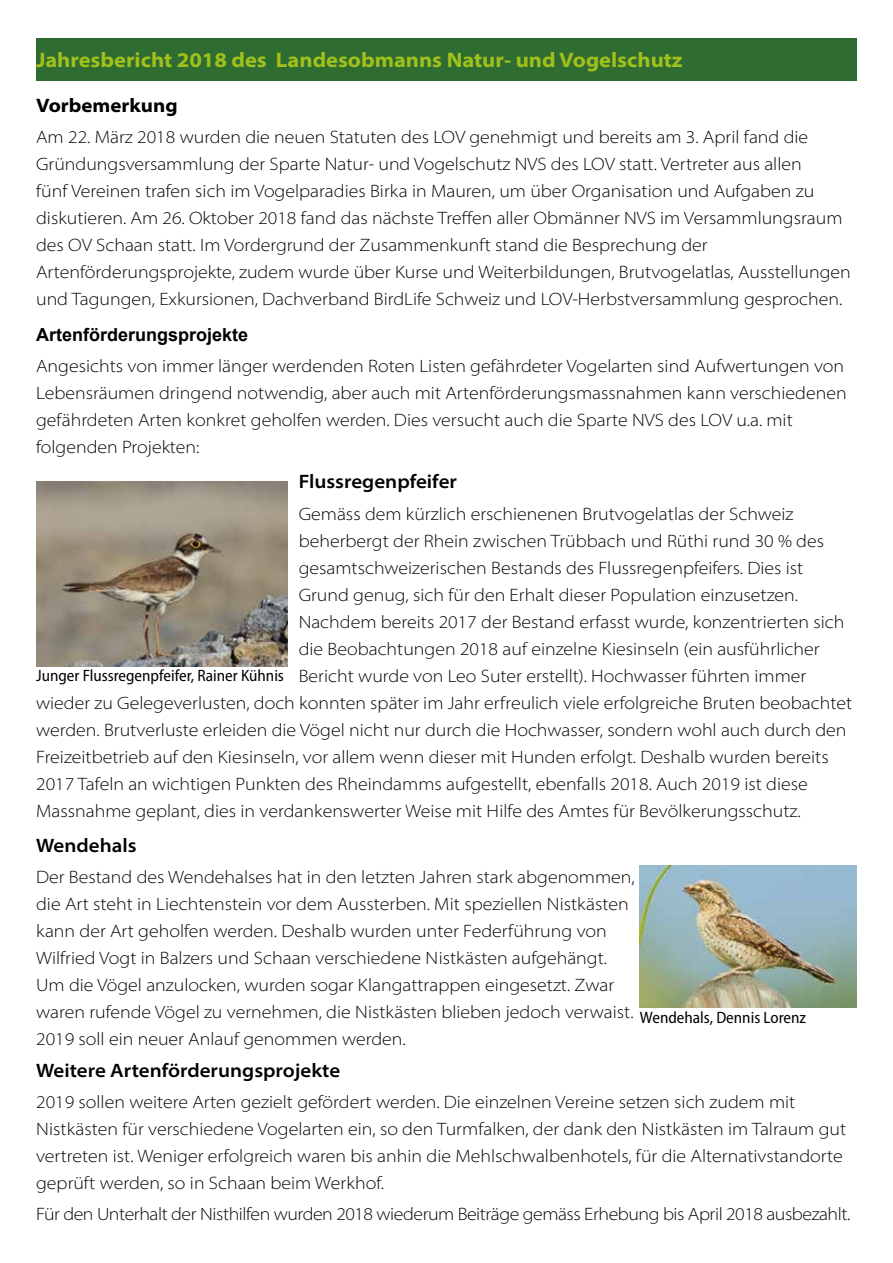
<style>
.page{position:relative;width:893px;height:1263px;background:#fff}
.page>*{position:absolute;margin:0;border:0;box-sizing:border-box;transform-origin:0 0}
.t1{font:700 semi-expanded 21px "Myriad Pro";color:#a0c01b}
.t2{font:600 semi-expanded 19.5px "Myriad Pro";color:#000}
.t3{font:700 semi-expanded 19.5px "Myriad Pro";color:#000}
.t4{font:300 semi-expanded 18px/27px "Myriad Pro";color:#000}
.t5{font:300 semi-expanded 18px "Myriad Pro";letter-spacing:-.025em;color:#000}
.t6{font:700 18px "Arial";color:#000}
.t7{font:semi-condensed 16.5px "Myriad Pro";color:#000}
</style>
<div class="page">
<div style="left:36px;top:38px;width:821px;height:43px;background:#2f6c32"></div>
<img style="left:36px;top:482px;width:251px;height:184px">
<img style="left:640px;top:865px;width:217px;height:143px">
<p class="t1" style="left:36px;top:46px;width:648px">Jahresbericht 2018 des Landesobmanns Natur- und Vogelschutz</p>
<p class="t3" style="left:36px;top:92px;width:143px">Vorbemerkung</p>
<p class="t4" style="left:36px;top:123px;width:816px">Am 22. März 2018 wurden die neuen Statuten des LOV genehmigt und bereits am 3. April fand die Gründungsversammlung der Sparte Natur- und Vogelschutz NVS des LOV statt. Vertreter aus allen<br>fünf Vereinen trafen sich im Vogelparadies Birka in Mauren, um über Organisation und Aufgaben zu diskutieren. Am 26. Oktober 2018 fand das nächste Treffen aller Obmänner NVS im Versammlungsraum des OV Schaan statt. Im Vordergrund der Zusammenkunft stand die Besprechung der Artenförderungsprojekte, zudem wurde über Kurse und Weiterbildungen, Brutvogelatlas, Ausstellungen und Tagungen, Exkursionen, Dachverband BirdLife Schweiz und LOV-Herbstversammlung gesprochen.</p>
<p class="t6" style="left:36px;top:321px;width:214px">Artenförderungsprojekte</p>
<p class="t4" style="left:36px;top:352px;width:812px">Angesichts von immer länger werdenden Roten Listen gefährdeter Vogelarten sind Aufwertungen von Lebensräumen dringend notwendig, aber auch mit Artenförderungsmassnahmen kann verschiedenen gefährdeten Arten konkret geholfen werden. Dies versucht auch die Sparte NVS des LOV u.a. mit folgenden Projekten:</p>
<p class="t2" style="left:299px;top:469px;width:160px">Flussregenpfeifer</p>
<p class="t4" style="left:299px;top:500px;width:496px">Gemäss dem kürzlich erschienenen Brutvogelatlas der Schweiz</p>
<p class="t4" style="left:299px;top:527px;width:527px">beherbergt der Rhein zwischen Trübbach und Rüthi rund 30 % des</p>
<p class="t4" style="left:299px;top:554px;width:506px">gesamtschweizerischen Bestands des Flussregenpfeifers. Dies ist</p>
<p class="t4" style="left:299px;top:581px;width:501px">Grund genug, sich für den Erhalt dieser Population einzusetzen.</p>
<p class="t4" style="left:299px;top:608px;width:547px">Nachdem bereits 2017 der Bestand erfasst wurde, konzentrierten sich</p>
<p class="t4" style="left:299px;top:635px;width:522px">die Beobachtungen 2018 auf einzelne Kiesinseln (ein ausführlicher</p>
<p class="t4" style="left:299px;top:662px;width:509px">Bericht wurde von Leo Suter erstellt). Hochwasser führten immer</p>
<p class="t4" style="left:36px;top:689px;width:818px">wieder zu Gelegeverlusten, doch konnten später im Jahr erfreulich viele erfolgreiche Bruten beobachtet</p>
<p class="t4" style="left:36px;top:716px;width:812px">werden. Brutverluste erleiden die Vögel nicht nur durch die Hochwasser, sondern wohl auch durch den</p>
<p class="t4" style="left:36px;top:743px;width:794px">Freizeitbetrieb auf den Kiesinseln, vor allem wenn dieser mit Hunden erfolgt. Deshalb wurden bereits</p>
<p class="t4" style="left:36px;top:770px;width:773px">2017 Tafeln an wichtigen Punkten des Rheindamms aufgestellt, ebenfalls 2018. Auch 2019 ist diese</p>
<p class="t4" style="left:36px;top:797px;width:766px">Massnahme geplant, dies in verdankenswerter Weise mit Hilfe des Amtes für Bevölkerungsschutz.</p>
<p class="t2" style="left:36px;top:833px;width:102px">Wendehals</p>
<p class="t4" style="left:36px;top:864px;width:600px">Der Bestand des Wendehalses hat in den letzten Jahren stark abgenommen, die Art steht in Liechtenstein vor dem Aussterben. Mit speziellen Nistkästen kann der Art geholfen werden. Deshalb wurden unter Federführung von Wilfried Vogt in Balzers und Schaan verschiedene Nistkästen aufgehängt.<br>Um die Vögel anzulocken, wurden sogar Klangattrappen eingesetzt. Zwar waren rufende Vögel zu vernehmen, die Nistkästen blieben jedoch verwaist.<br>2019 soll ein neuer Anlauf genommen werden.</p>
<p class="t2" style="left:36px;top:1057px;width:306px">Weitere Artenförderungsprojekte</p>
<p class="t4" style="left:36px;top:1088px;width:812px">2019 sollen weitere Arten gezielt gefördert werden. Die einzelnen Vereine setzen sich zudem mit Nistkästen für verschiedene Vogelarten ein, so den Turmfalken, der dank den Nistkästen im Talraum gut vertreten ist. Weniger erfolgreich waren bis anhin die Mehlschwalbenhotels, für die Alternativstandorte geprüft werden, so in Schaan beim Werkhof.</p>
<p class="t5" style="left:36px;top:1203px;width:816px">Für den Unterhalt der Nisthilfen wurden 2018 wiederum Beiträge gemäss Erhebung bis April 2018 ausbezahlt.</p>
<p class="t7" style="left:36px;top:665px;width:249px">Junger Flussregenpfeifer, Rainer Kühnis</p>
<p class="t7" style="left:640px;top:1007px;width:168px">Wendehals, Dennis Lorenz</p>
</div>
